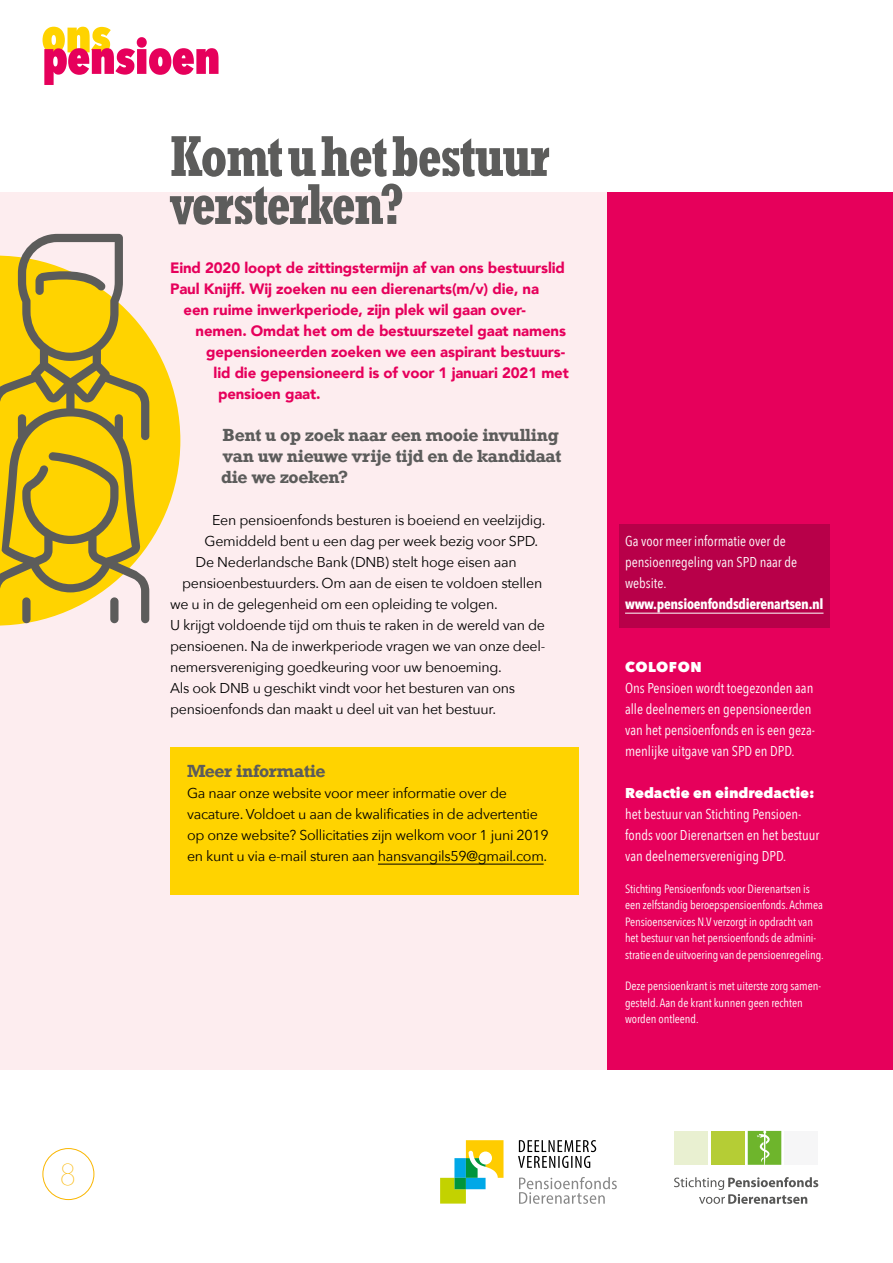
<style>
.page{position:relative;width:893px;height:1263px;background:#fff}
.page>*{position:absolute;margin:0;border:0;box-sizing:border-box;transform-origin:0 0}
.t1{font:700 condensed 54px/48px "Rockwell Nova";letter-spacing:-.03em;color:#5c5c5b}
.t2{font:200 30px "Avenir Next";color:#fab600}
.t3{font:700 16.5px/21px "Rockwell Nova";letter-spacing:-.02em;color:#5c5c5b}
.t4{font:900 15px "Avenir";letter-spacing:-.01em;color:#e6005b}
.t5{font:14.25px/21px "Avenir Next";letter-spacing:-.02em;color:#000}
.t6{font:14.25px/21px "Avenir Next Condensed";color:#fff}
.t7{font:700 14.25px "Avenir Next Condensed";letter-spacing:-.02em;color:#fff}
.t8{font:800 14.25px "Avenir Next";color:#fff}
.t9{font:800 14.25px "Avenir Next";letter-spacing:.04em;color:#fff}
.t10{font:12px/16.5px "Avenir Next Condensed";letter-spacing:-.005em;color:#fff}
</style>
<div class="page">
<div style="left:0;top:193px;width:608px;height:877px;background:#fdedef"></div>
<div style="left:43px;top:1148px;width:51px;height:52px;border:1px solid #fab600;border-radius:50%"></div>
<svg style="left:43px;top:27px;width:176px;height:58px"></svg>
<div style="left:170px;top:747px;width:408px;height:148px;background:#ffd300"></div>
<hr style="left:378px;top:864px;width:166px;height:1px;background:#000">
<svg style="left:0;top:337px;width:180px;height:289px"></svg>
<div style="left:607px;top:193px;width:286px;height:877px;background:#e6005b"></div>
<div style="left:619px;top:524px;width:211px;height:104px;background:#b80049"></div>
<hr style="left:625px;top:613px;width:198px;height:1px;background:#fff">
<div style="left:674px;top:1131px;width:34px;height:34px;background:#e9f0d1"></div>
<div style="left:711px;top:1131px;width:33px;height:34px;background:#b5cd35"></div>
<div style="left:784px;top:1131px;width:34px;height:34px;background:#f6f6f7"></div>
<svg style="left:674px;top:1177px;width:144px;height:27px"></svg>
<svg style="left:748px;top:1131px;width:33px;height:34px"></svg>
<svg style="left:518px;top:1140px;width:78px;height:28px"></svg>
<svg style="left:519px;top:1177px;width:98px;height:27px"></svg>
<svg style="left:440px;top:1140px;width:63px;height:63px"></svg>
<svg style="left:0;top:234px;width:149px;height:389px;background:#d5b838"></svg>
<h2 class="t2" style="left:60px;top:1149px;width:18px">8</h2>
<h1 class="t1" style="left:170px;top:132px;width:381px">Komt u het bestuur versterken?</h1>
<p class="t4" style="left:170px;top:255px;width:396px">Eind 2020 loopt de zittingstermijn af van ons bestuurslid</p>
<p class="t4" style="left:170px;top:276px;width:370px">Paul Knijff. Wij zoeken nu een dierenarts(m/v) die, na</p>
<p class="t4" style="left:184px;top:297px;width:344px">een ruime inwerkperiode, zijn plek wil gaan over-</p>
<p class="t4" style="left:196px;top:318px;width:372px">nemen. Omdat het om de bestuurszetel gaat namens</p>
<p class="t4" style="left:206px;top:339px;width:361px">gepensioneerden zoeken we een aspirant bestuurs-</p>
<p class="t4" style="left:214px;top:360px;width:357px">lid die gepensioneerd is of voor 1 januari 2021 met</p>
<p class="t4" style="left:218px;top:381px;width:104px">pensioen gaat.</p>
<p class="t3" style="left:221px;top:424px;width:342px">Bent u op zoek naar een mooie invulling van uw nieuwe vrije tijd en de kandidaat die we zoeken?</p>
<p class="t5" style="left:212px;top:509px;width:335px">Een pensioenfonds besturen is boeiend en veelzijdig.</p>
<p class="t5" style="left:205px;top:530px;width:335px">Gemiddeld bent u een dag per week bezig voor SPD.</p>
<p class="t5" style="left:196px;top:551px;width:323px">De Nederlandsche Bank (DNB) stelt hoge eisen aan</p>
<p class="t5" style="left:182px;top:572px;width:362px">pensioenbestuurders. Om aan de eisen te voldoen stellen</p>
<p class="t5" style="left:170px;top:593px;width:329px">we u in de gelegenheid om een opleiding te volgen.</p>
<p class="t5" style="left:170px;top:614px;width:376px">U krijgt voldoende tijd om thuis te raken in de wereld van de</p>
<p class="t5" style="left:170px;top:635px;width:377px">pensioenen. Na de inwerkperiode vragen we van onze deel-</p>
<p class="t5" style="left:170px;top:656px;width:333px">nemersvereniging goedkeuring voor uw benoeming.</p>
<p class="t5" style="left:170px;top:677px;width:347px">Als ook DNB u geschikt vindt voor het besturen van ons</p>
<p class="t5" style="left:170px;top:698px;width:328px">pensioenfonds dan maakt u deel uit van het bestuur.</p>
<p class="t3" style="left:187px;top:760px;width:140px">Meer informatie</p>
<p class="t5" style="left:187px;top:782px;width:363px">Ga naar onze website voor meer informatie over de vacature. Voldoet u aan de kwalificaties in de advertentie op onze website? Sollicitaties zijn welkom voor 1 juni 2019 en kunt u via e-mail sturen aan hansvangils59@gmail.com.</p>
<p class="t6" style="left:625px;top:530px;width:174px">Ga voor meer informatie over de pensioenregeling van SPD naar de website.</p>
<p class="t7" style="left:625px;top:595px;width:200px">www.pensioenfondsdierenartsen.nl</p>
<p class="t9" style="left:625px;top:658px;width:78px">COLOFON</p>
<p class="t6" style="left:625px;top:677px;width:191px">Ons Pensioen wordt toegezonden aan alle deelnemers en gepensioneerden van het pensioenfonds en is een geza&shy;menlijke uitgave van SPD en DPD.</p>
<p class="t8" style="left:625px;top:784px;width:191px">Redactie en eindredactie:</p>
<p class="t6" style="left:625px;top:803px;width:196px">het bestuur van Stichting Pensioen&shy;fonds voor Dierenartsen en het bestuur van deelnemersvereniging DPD.</p>
<p class="t10" style="left:625px;top:879px;width:200px">Stichting Pensioenfonds voor Dierenartsen is een zelfstandig beroepspensioenfonds. Achmea Pensioenservices N.V verzorgt in opdracht van het bestuur van het pensioenfonds de admini&shy;stratie en de uitvoering van de pensioenregeling.</p>
<p class="t10" style="left:625px;top:977px;width:197px">Deze pensioenkrant is met uiterste zorg samen&shy;gesteld. Aan de krant kunnen geen rechten worden ontleend.</p>
</div>
